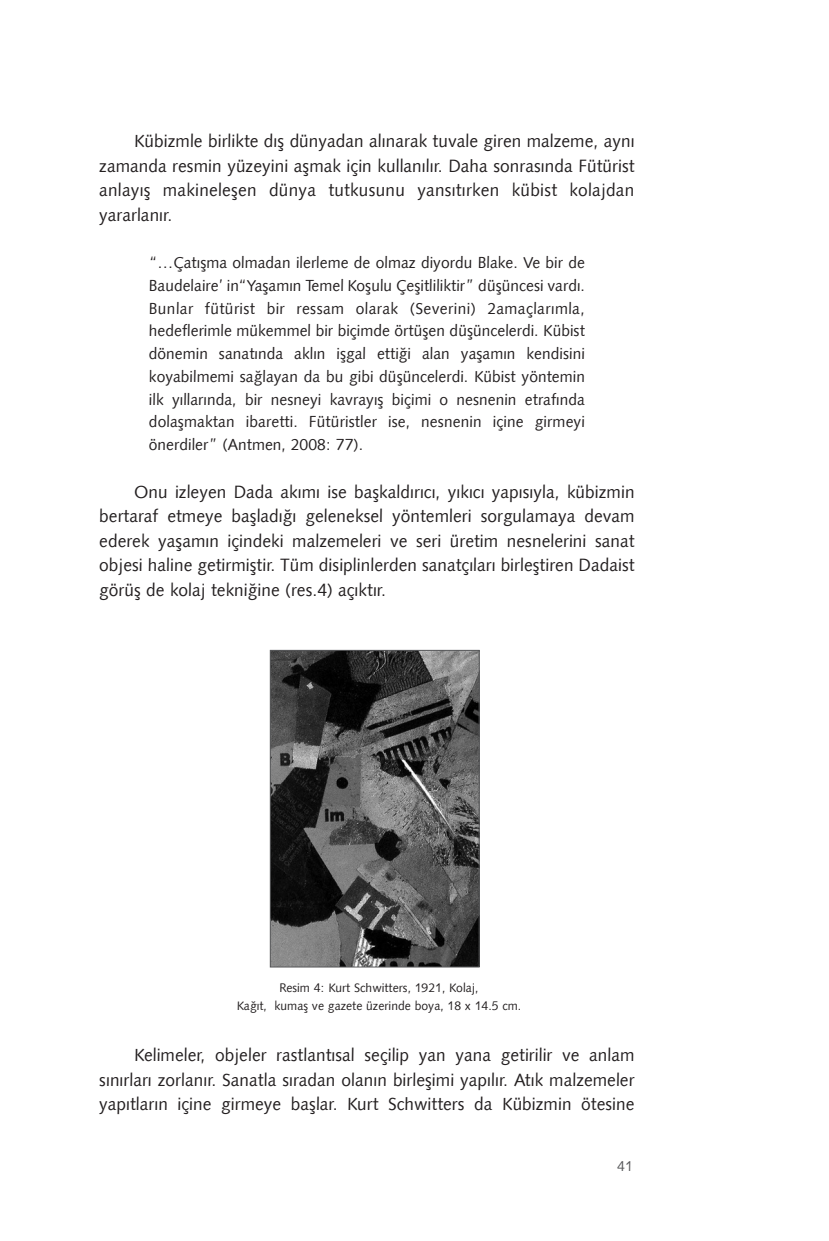
<style>
.page{position:relative;width:829px;height:1241px;background:#fff}
.page>*{position:absolute;margin:0;border:0;box-sizing:border-box;transform-origin:0 0}
.t1{font:17.5px/24.5px "Humanist 531 BT Roman A";color:#231f20;text-align:justify}
.t2{font:15.75px/22.8px "Humanist 531 BT Roman A";letter-spacing:.005em;color:#231f20;text-align:justify}
.t3{font:14px "Humanist 531 BT Roman A";color:#57585a}
.t4{font:12.25px/17.5px "Humanist 531 BT Roman A";color:#231f20;text-align:center}
</style>
<div class="page">
<img style="left:272px;top:652px;width:205px;height:312px">
<div style="left:270px;top:650px;width:209px;height:316px;border:1px solid #57585a"></div>
<p class="t1" style="left:99px;top:128px;width:536px;text-indent:35px">Kübizmle birlikte dış dünyadan alınarak tuvale giren malzeme, aynı zamanda resmin yüzeyini aşmak için kullanılır. Daha sonrasında Fütürist anlayış makineleşen dünya tutkusunu yansıtırken kübist kolajdan yararlanır.</p>
<p class="t2" style="left:149px;top:251px;width:437px">“…Çatışma olmadan ilerleme de olmaz diyordu Blake. Ve bir de Baudelaire’ in“Yaşamın Temel Koşulu Çeşitliliktir” düşüncesi vardı.<br>Bunlar fütürist bir ressam olarak (Severini) 2amaçlarımla, hedeflerimle mükemmel bir biçimde örtüşen düşüncelerdi. Kübist dönemin sanatında aklın işgal ettiği alan yaşamın kendisini koyabilmemi sağlayan da bu gibi düşüncelerdi. Kübist yöntemin ilk yıllarında, bir nesneyi kavrayış biçimi o nesnenin etrafında dolaşmaktan ibaretti. Fütüristler ise, nesnenin içine girmeyi önerdiler” (Antmen, 2008: 77).</p>
<p class="t1" style="left:99px;top:478px;width:537px;text-indent:35px">Onu izleyen Dada akımı ise başkaldırıcı, yıkıcı yapısıyla, kübizmin bertaraf etmeye başladığı geleneksel yöntemleri sorgulamaya devam ederek yaşamın içindeki malzemeleri ve seri üretim nesnelerini sanat objesi haline getirmiştir. Tüm disiplinlerden sanatçıları birleştiren Dadaist görüş de kolaj tekniğine (res.4) açıktır.</p>
<p class="t4" style="left:237px;top:978px;width:286px">Resim 4: Kurt Schwitters, 1921, Kolaj,<br>Kağıt, kumaş ve gazete üzerinde boya, 18 x 14.5 cm.</p>
<p class="t1" style="left:99px;top:1042px;width:537px;text-indent:35px">Kelimeler, objeler rastlantısal seçilip yan yana getirilir ve anlam sınırları zorlanır. Sanatla sıradan olanın birleşimi yapılır. Atık malzemeler yapıtların içine girmeye başlar. Kurt Schwitters da Kübizmin ötesine</p>
<p class="t3" style="left:617px;top:1156px;width:17px">41</p>
</div>
